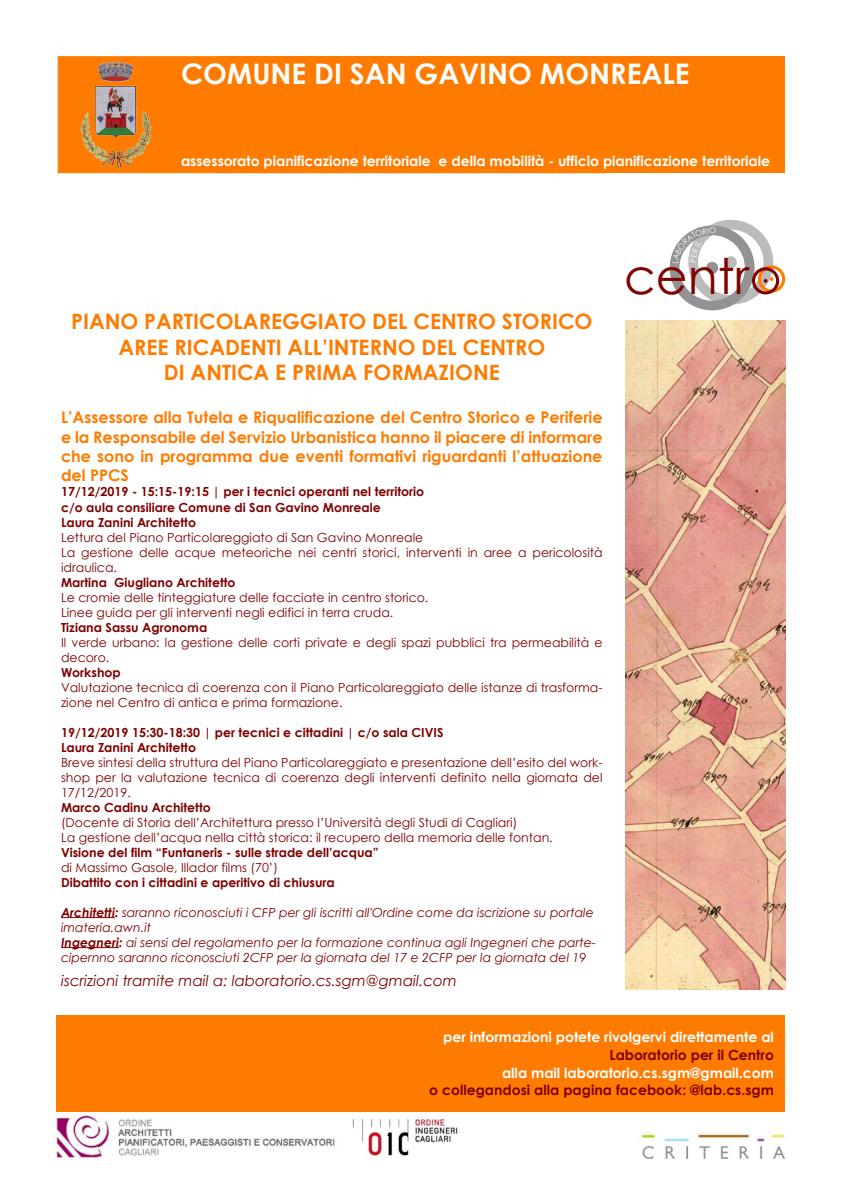
<style>
.page{position:relative;width:842px;height:1191px;background:#fff}
.page>*{position:absolute;margin:0;border:0;box-sizing:border-box;transform-origin:0 0}
.t1{font:49.2px "Century Gothic";color:#7f0101}
.t2{font:700 28.3px "Century Gothic";color:#fff}
.t3{font:700 21.3px/25.5px "Century Gothic";color:#ff7b00;text-align:center}
.t4{font:700 16px/19.2px "Century Gothic";color:#ff7b00;text-align:justify}
.t5{font:italic 15px "Century Gothic";color:#7f0101}
.t6{font:700 14px "Century Gothic";color:#fff}
.t7{font:700 14px "Century Gothic";color:#7f0101}
.t8{font:12.5px/15px "Century Gothic";color:#7f0101}
.t9{font:700 12.5px/15px "Century Gothic";color:#7f0101}
.t10{font:italic 12.5px/15px "Century Gothic";color:#7f0101}
.s1{font-weight:700}
</style>
<div class="page">
<img style="left:56px;top:1111px;width:293px;height:47px">
<div style="left:58px;top:56px;width:160px;height:27px;background:#ff7b00;border:1px solid #ff7b00"></div>
<div style="left:217px;top:57px;width:568px;height:26px;background:#ff7b00"></div>
<div style="left:217px;top:56px;width:388px;height:27px;border:1px solid #ff7b00"></div>
<div style="left:58px;top:82px;width:160px;height:38px;background:#ff7b00"></div>
<div style="left:217px;top:82px;width:297px;height:38px;background:#ff7b00"></div>
<div style="left:514px;top:83px;width:271px;height:37px;background:#ff7b00"></div>
<div style="left:58px;top:119px;width:160px;height:54px;background:#ff7b00;border:1px solid #ff7b00"></div>
<div style="left:217px;top:120px;width:568px;height:53px;background:#ff7b00"></div>
<img style="left:640px;top:1130px;width:149px;height:29px">
<img style="left:626px;top:321px;width:159px;height:668px">
<div style="left:56px;top:1015px;width:729px;height:96px;background:#ff7b00"></div>
<img style="left:81px;top:61px;width:71px;height:108px">
<hr style="left:61px;top:917px;width:54px;height:1px;background:#7f0101">
<hr style="left:61px;top:947px;width:58px;height:1px;background:#7f0101">
<img style="left:352px;top:1115px;width:106px;height:42px">
<svg style="left:670px;top:220px;width:115px;height:90px"></svg>
<h2 class="t2" style="left:181px;top:52px;width:510px">COMUNE DI SAN GAVINO MONREALE</h2>
<p class="t6" style="left:181px;top:150px;width:591px">assessorato pianificazione territoriale e della mobilità - ufficio pianificazione territoriale</p>
<h3 class="t3" style="left:71px;top:308px;width:523px">PIANO PARTICOLAREGGIATO DEL CENTRO STORICO<br>AREE RICADENTI ALL’INTERNO DEL CENTRO<br>DI ANTICA E PRIMA FORMAZIONE</h3>
<p class="t4" style="left:61px;top:407px;width:543px">L’Assessore alla Tutela e Riqualificazione del Centro Storico e Periferie e la Responsabile del Servizio Urbanistica hanno il piacere di informare che sono in programma due eventi formativi riguardanti l’attuazione del PPCS</p>
<p class="t9" style="left:61px;top:484px;width:365px">17/12/2019 - 15:15-19:15 | per i tecnici operanti nel territorio c/o aula consiliare Comune di San Gavino Monreale<br>Laura Zanini Architetto</p>
<p class="t8" style="left:61px;top:529px;width:543px">Lettura del Piano Particolareggiato di San Gavino Monreale<br>La gestione delle acque meteoriche nei centri storici, interventi in aree a pericolosità idraulica.</p>
<p class="t9" style="left:61px;top:574px;width:176px">Martina Giugliano Architetto</p>
<p class="t8" style="left:61px;top:589px;width:369px">Le cromie delle tinteggiature delle facciate in centro storico.<br>Linee guida per gli interventi negli edifici in terra cruda.</p>
<p class="t9" style="left:61px;top:619px;width:148px">Tiziana Sassu Agronoma</p>
<p class="t8" style="left:61px;top:634px;width:543px">Il verde urbano: la gestione delle corti private e degli spazi pubblici tra permeabilità e decoro.</p>
<p class="t9" style="left:61px;top:664px;width:61px">Workshop</p>
<p class="t8" style="left:61px;top:679px;width:543px">Valutazione tecnica di coerenza con il Piano Particolareggiato delle istanze di trasforma&shy;zione nel Centro di antica e prima formazione.</p>
<p class="t9" style="left:61px;top:724px;width:384px">19/12/2019 15:30-18:30 | per tecnici e cittadini | c/o sala CIVIS<br>Laura Zanini Architetto</p>
<p class="t8" style="left:61px;top:754px;width:543px;text-align:justify">Breve sintesi della struttura del Piano Particolareggiato e presentazione dell’esito del work&shy;shop per la valutazione tecnica di coerenza degli interventi definito nella giornata del 17/12/2019.</p>
<p class="t9" style="left:61px;top:799px;width:151px">Marco Cadinu Architetto</p>
<p class="t8" style="left:61px;top:814px;width:493px">(Docente di Storia dell’Architettura presso l’Università degli Studi di Cagliari)<br>La gestione dell’acqua nella città storica: il recupero della memoria delle fontan.</p>
<p class="t9" style="left:61px;top:844px;width:319px">Visione del film “Funtaneris - sulle strade dell’acqua”</p>
<p class="t8" style="left:61px;top:859px;width:218px">di Massimo Gasole, Illador films (70’)</p>
<p class="t9" style="left:61px;top:874px;width:275px">Dibattito con i cittadini e aperitivo di chiusura</p>
<p class="t10" style="left:61px;top:904px;width:536px"><span class="s1">Architetti:</span> saranno riconosciuti i CFP per gli iscritti all'Ordine come da iscrizione su portale imateria.awn.it<br><span class="s1">Ingegneri:</span> ai sensi del regolamento per la formazione continua agli Ingegneri che parte&shy;cipernno saranno riconosciuti 2CFP per la giornata del 17 e 2CFP per la giornata del 19</p>
<p class="t5" style="left:61px;top:970px;width:397px">iscrizioni tramite mail a: laboratorio.cs.sgm@gmail.com</p>
<h1 class="t1" style="left:624px;top:242px;width:159px">centro</h1>
<p class="t6" style="left:443px;top:1026px;width:332px">per informazioni potete rivolgervi direttamente al</p>
<p class="t7" style="left:610px;top:1044px;width:166px">Laboratorio per il Centro</p>
<p class="t6" style="left:502px;top:1062px;width:273px">alla mail laboratorio.cs.sgm@gmail.com</p>
<p class="t7" style="left:429px;top:1079px;width:346px">o collegandosi alla pagina facebook: @lab.cs.sgm</p>
</div>
